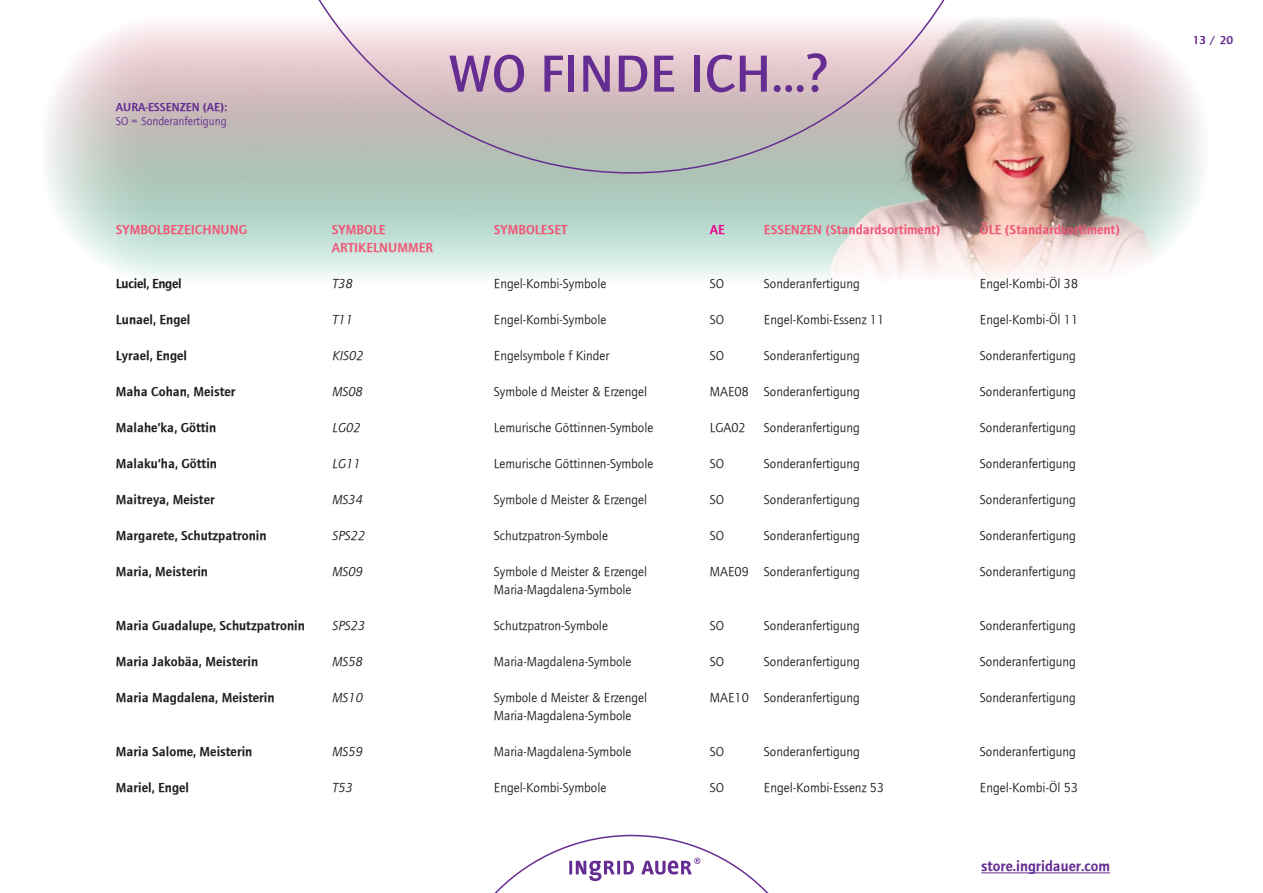
<style>
.page{position:relative;width:1263px;height:893px;background:#fff}
.page>*{position:absolute;margin:0;border:0;box-sizing:border-box;transform-origin:0 0}
.t1{font:500 54px "Foundry Journal";color:#652d91}
.t2{font:15px "Foundry Journal Demi";color:#652d91}
.t3{font:13.5px "Foundry Journal";color:#231f20}
.t4{font:13.5px "Foundry Journal Demi";color:#231f20}
.t5{font:13.5px "Foundry Journal Demi";color:#f05778}
.t6{font:italic 13.5px "Foundry Journal";color:#231f20}
.t7{font:13.5px "Foundry Journal Demi";letter-spacing:-.025em;color:#231f20}
.t8{font:13.5px "Foundry Journal Demi";color:#ed028c}
.t9{font:12px "Foundry Journal Demi";color:#652d91}
.t10{font:12px "Foundry Journal";color:#652d91}
</style>
<div class="page">
<img style="left:48px;top:18px;width:1154px;height:261px">
<svg style="left:263px;top:0;width:737px;height:174px"></svg>
<svg style="left:494px;top:835px;width:275px;height:58px"></svg>
<hr style="left:981px;top:873px;width:129px;height:1px;background:#652d91">
<p class="t9" style="left:116px;top:100px;width:113px">AURA-ESSENZEN (AE):</p>
<p class="t10" style="left:116px;top:115px;width:112px">SO = Sonderanfertigung</p>
<h1 class="t1" style="left:448px;top:43px;width:381px">WO FINDE ICH...?</h1>
<p class="t5" style="left:116px;top:222px;width:133px">SYMBOLBEZEICHNUNG</p>
<p class="t5" style="left:332px;top:222px;width:55px">SYMBOLE</p>
<p class="t5" style="left:494px;top:222px;width:75px">SYMBOLESET</p>
<p class="t8" style="left:710px;top:222px;width:17px">AE</p>
<p class="t5" style="left:764px;top:222px;width:178px">ESSENZEN (Standardsortiment)</p>
<p class="t5" style="left:980px;top:222px;width:142px">ÖLE (Standardsortiment)</p>
<p class="t5" style="left:332px;top:240px;width:103px">ARTIKELNUMMER</p>
<p class="t7" style="left:116px;top:276px;width:67px">Luciel, Engel</p>
<p class="t6" style="left:332px;top:276px;width:22px">T38</p>
<p class="t3" style="left:494px;top:276px;width:114px">Engel-Kombi-Symbole</p>
<p class="t3" style="left:710px;top:276px;width:16px">SO</p>
<p class="t3" style="left:764px;top:276px;width:97px">Sonderanfertigung</p>
<p class="t3" style="left:980px;top:276px;width:100px">Engel-Kombi-Öl 38</p>
<p class="t4" style="left:116px;top:312px;width:76px">Lunael, Engel</p>
<p class="t6" style="left:332px;top:312px;width:22px">T11</p>
<p class="t3" style="left:494px;top:312px;width:114px">Engel-Kombi-Symbole</p>
<p class="t3" style="left:710px;top:312px;width:16px">SO</p>
<p class="t3" style="left:764px;top:312px;width:122px">Engel-Kombi-Essenz 11</p>
<p class="t3" style="left:980px;top:312px;width:100px">Engel-Kombi-Öl 11</p>
<p class="t4" style="left:116px;top:348px;width:73px">Lyrael, Engel</p>
<p class="t6" style="left:332px;top:348px;width:33px">KIS02</p>
<p class="t3" style="left:494px;top:348px;width:117px">Engelsymbole f Kinder</p>
<p class="t3" style="left:710px;top:348px;width:16px">SO</p>
<p class="t3" style="left:764px;top:348px;width:97px">Sonderanfertigung</p>
<p class="t3" style="left:980px;top:348px;width:97px">Sonderanfertigung</p>
<p class="t4" style="left:116px;top:384px;width:121px">Maha Cohan, Meister</p>
<p class="t6" style="left:332px;top:384px;width:32px">MS08</p>
<p class="t3" style="left:494px;top:384px;width:155px">Symbole d Meister &amp; Erzengel</p>
<p class="t3" style="left:710px;top:384px;width:151px">MAE08 Sonderanfertigung</p>
<p class="t3" style="left:980px;top:384px;width:97px">Sonderanfertigung</p>
<p class="t4" style="left:116px;top:420px;width:102px">Malahe’ka, Göttin</p>
<p class="t6" style="left:332px;top:420px;width:29px">LG02</p>
<p class="t3" style="left:494px;top:420px;width:161px">Lemurische Göttinnen-Symbole</p>
<p class="t3" style="left:710px;top:420px;width:37px">LGA02</p>
<p class="t3" style="left:764px;top:420px;width:97px">Sonderanfertigung</p>
<p class="t3" style="left:980px;top:420px;width:97px">Sonderanfertigung</p>
<p class="t4" style="left:116px;top:456px;width:103px">Malaku’ha, Göttin</p>
<p class="t6" style="left:332px;top:456px;width:29px">LG11</p>
<p class="t3" style="left:494px;top:456px;width:161px">Lemurische Göttinnen-Symbole</p>
<p class="t3" style="left:710px;top:456px;width:16px">SO</p>
<p class="t3" style="left:764px;top:456px;width:97px">Sonderanfertigung</p>
<p class="t3" style="left:980px;top:456px;width:97px">Sonderanfertigung</p>
<p class="t4" style="left:116px;top:492px;width:100px">Maitreya, Meister</p>
<p class="t6" style="left:332px;top:492px;width:32px">MS34</p>
<p class="t3" style="left:494px;top:492px;width:155px">Symbole d Meister &amp; Erzengel</p>
<p class="t3" style="left:710px;top:492px;width:16px">SO</p>
<p class="t3" style="left:764px;top:492px;width:97px">Sonderanfertigung</p>
<p class="t3" style="left:980px;top:492px;width:97px">Sonderanfertigung</p>
<p class="t4" style="left:116px;top:528px;width:152px">Margarete, Schutzpatronin</p>
<p class="t6" style="left:332px;top:528px;width:34px">SPS22</p>
<p class="t3" style="left:494px;top:528px;width:116px">Schutzpatron-Symbole</p>
<p class="t3" style="left:710px;top:528px;width:16px">SO</p>
<p class="t3" style="left:764px;top:528px;width:97px">Sonderanfertigung</p>
<p class="t3" style="left:980px;top:528px;width:97px">Sonderanfertigung</p>
<p class="t4" style="left:116px;top:564px;width:94px">Maria, Meisterin</p>
<p class="t6" style="left:332px;top:564px;width:32px">MS09</p>
<p class="t3" style="left:494px;top:564px;width:155px">Symbole d Meister &amp; Erzengel</p>
<p class="t3" style="left:710px;top:564px;width:151px">MAE09 Sonderanfertigung</p>
<p class="t3" style="left:980px;top:564px;width:97px">Sonderanfertigung</p>
<p class="t3" style="left:494px;top:582px;width:139px">Maria-Magdalena-Symbole</p>
<p class="t4" style="left:116px;top:618px;width:191px">Maria Guadalupe, Schutzpatronin</p>
<p class="t6" style="left:332px;top:618px;width:34px">SPS23</p>
<p class="t3" style="left:494px;top:618px;width:116px">Schutzpatron-Symbole</p>
<p class="t3" style="left:710px;top:618px;width:16px">SO</p>
<p class="t3" style="left:764px;top:618px;width:97px">Sonderanfertigung</p>
<p class="t3" style="left:980px;top:618px;width:97px">Sonderanfertigung</p>
<p class="t4" style="left:116px;top:654px;width:144px">Maria Jakobäa, Meisterin</p>
<p class="t6" style="left:332px;top:654px;width:32px">MS58</p>
<p class="t3" style="left:494px;top:654px;width:139px">Maria-Magdalena-Symbole</p>
<p class="t3" style="left:710px;top:654px;width:16px">SO</p>
<p class="t3" style="left:764px;top:654px;width:97px">Sonderanfertigung</p>
<p class="t3" style="left:980px;top:654px;width:97px">Sonderanfertigung</p>
<p class="t4" style="left:116px;top:690px;width:160px">Maria Magdalena, Meisterin</p>
<p class="t6" style="left:332px;top:690px;width:32px">MS10</p>
<p class="t3" style="left:494px;top:690px;width:155px">Symbole d Meister &amp; Erzengel</p>
<p class="t3" style="left:710px;top:690px;width:151px">MAE10 Sonderanfertigung</p>
<p class="t3" style="left:980px;top:690px;width:97px">Sonderanfertigung</p>
<p class="t3" style="left:494px;top:708px;width:139px">Maria-Magdalena-Symbole</p>
<p class="t4" style="left:116px;top:744px;width:138px">Maria Salome, Meisterin</p>
<p class="t6" style="left:332px;top:744px;width:32px">MS59</p>
<p class="t3" style="left:494px;top:744px;width:139px">Maria-Magdalena-Symbole</p>
<p class="t3" style="left:710px;top:744px;width:16px">SO</p>
<p class="t3" style="left:764px;top:744px;width:97px">Sonderanfertigung</p>
<p class="t3" style="left:980px;top:744px;width:97px">Sonderanfertigung</p>
<p class="t4" style="left:116px;top:780px;width:75px">Mariel, Engel</p>
<p class="t6" style="left:332px;top:780px;width:22px">T53</p>
<p class="t3" style="left:494px;top:780px;width:114px">Engel-Kombi-Symbole</p>
<p class="t3" style="left:710px;top:780px;width:16px">SO</p>
<p class="t3" style="left:764px;top:780px;width:122px">Engel-Kombi-Essenz 53</p>
<p class="t3" style="left:980px;top:780px;width:100px">Engel-Kombi-Öl 53</p>
<p class="t2" style="left:981px;top:857px;width:130px">store.ingridauer.com</p>
<p class="t9" style="left:1193px;top:33px;width:42px">13 / 20</p>
</div>
